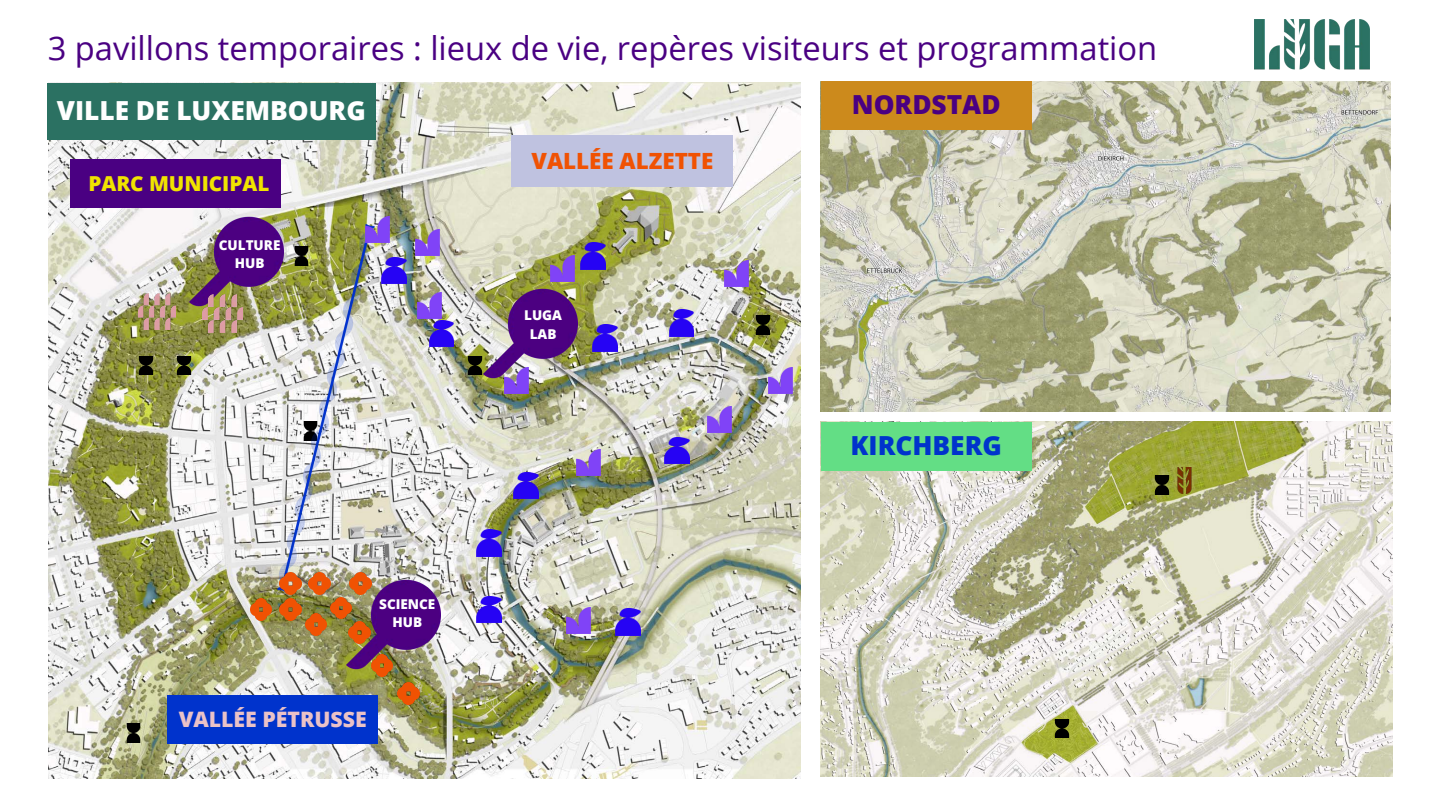
<style>
.page{position:relative;width:1440px;height:810px;background:#fff}
.page>*{position:absolute;margin:0;border:0;box-sizing:border-box;transform-origin:0 0}
.t1{font:32.7px "Open Sans";color:#4a0082}
.t2{font:800 26.3px "Open Sans";color:#fff}
.t3{font:800 26.3px "Open Sans";color:#03c}
.t4{font:800 26.3px "Open Sans";color:#4a0082}
.t5{font:800 22.4px "Open Sans";color:#f05203}
.t6{font:800 21.3px "Open Sans";color:#eac2c7}
.t7{font:800 20.6px "Open Sans";color:#f0e400}
.t8{font:800 13.5px/18.4px "Open Sans";color:#fff;text-align:center}
</style>
<div class="page">
<img style="left:49px;top:83px;width:751px;height:696px">
<img style="left:821px;top:81px;width:569px;height:330px">
<div style="left:821px;top:81px;width:211px;height:49px;background:#cc8a1c"></div>
<div style="left:48px;top:83px;width:328px;height:56px;background:#2b7162"></div>
<img style="left:821px;top:422px;width:571px;height:355px">
<div style="left:821px;top:422px;width:211px;height:49px;background:#63de85"></div>
<img style="left:509px;top:287px;width:69px;height:94px">
<img style="left:754px;top:315px;width:19px;height:19px">
<img style="left:137px;top:356px;width:6px;height:19px">
<img style="left:347px;top:592px;width:93px;height:79px">
<img style="left:143px;top:225px;width:366px;height:367px">
<img style="left:398px;top:682px;width:22px;height:22px">
<img style="left:371px;top:655px;width:22px;height:22px">
<img style="left:349px;top:621px;width:22px;height:22px">
<img style="left:350px;top:573px;width:21px;height:22px">
<img style="left:330px;top:597px;width:22px;height:22px">
<img style="left:305px;top:613px;width:22px;height:22px">
<img style="left:280px;top:598px;width:21px;height:22px">
<img style="left:250px;top:599px;width:22px;height:21px">
<img style="left:280px;top:573px;width:21px;height:22px">
<img style="left:309px;top:573px;width:22px;height:22px">
<img style="left:138px;top:293px;width:38px;height:37px">
<img style="left:190px;top:215px;width:94px;height:94px">
<img style="left:202px;top:294px;width:40px;height:40px">
<img style="left:1255px;top:20px;width:114px;height:50px">
<img style="left:381px;top:257px;width:25px;height:27px">
<img style="left:365px;top:217px;width:24px;height:26px">
<img style="left:415px;top:230px;width:24px;height:25px">
<img style="left:417px;top:293px;width:24px;height:26px">
<img style="left:505px;top:367px;width:24px;height:27px">
<img style="left:550px;top:256px;width:24px;height:26px">
<img style="left:724px;top:261px;width:24px;height:26px">
<img style="left:768px;top:367px;width:24px;height:27px">
<img style="left:707px;top:406px;width:24px;height:27px">
<img style="left:577px;top:449px;width:24px;height:26px">
<img style="left:566px;top:608px;width:24px;height:26px">
<img style="left:429px;top:321px;width:25px;height:26px">
<img style="left:580px;top:243px;width:25px;height:26px">
<img style="left:593px;top:325px;width:24px;height:26px">
<img style="left:669px;top:310px;width:25px;height:26px">
<img style="left:665px;top:437px;width:25px;height:26px">
<img style="left:514px;top:472px;width:25px;height:26px">
<img style="left:477px;top:530px;width:24px;height:26px">
<img style="left:477px;top:597px;width:24px;height:26px">
<img style="left:616px;top:609px;width:24px;height:26px">
<div style="left:167px;top:695px;width:211px;height:49px;background:#03c"></div>
<div style="left:70px;top:159px;width:211px;height:48px;background:#4a0082"></div>
<img style="left:1053px;top:719px;width:19px;height:19px">
<img style="left:1171px;top:467px;width:26px;height:27px">
<img style="left:1153px;top:475px;width:19px;height:19px">
<div style="left:512px;top:136px;width:221px;height:51px;background:#bfc2e0"></div>
<img style="left:124px;top:723px;width:19px;height:19px">
<p class="t1" style="left:48px;top:25px;width:1111px">3 pavillons temporaires : lieux de vie, repères visiteurs et programmation</p>
<p class="t2" style="left:57px;top:92px;width:310px">VILLE DE LUXEMBOURG</p>
<p class="t4" style="left:852px;top:86px;width:150px">NORDSTAD</p>
<p class="t7" style="left:88px;top:169px;width:183px">PARC MUNICIPAL</p>
<p class="t8" style="left:219px;top:235px;width:63px">CULTURE<br>HUB</p>
<p class="t5" style="left:532px;top:145px;width:183px">VALLÉE ALZETTE</p>
<p class="t8" style="left:524px;top:306px;width:39px">LUGA</p>
<p class="t8" style="left:530px;top:324px;width:28px">LAB</p>
<p class="t8" style="left:379px;top:594px;width:58px">SCIENCE<br>HUB</p>
<p class="t6" style="left:179px;top:704px;width:190px">VALLÉE PÉTRUSSE</p>
<p class="t3" style="left:851px;top:427px;width:153px">KIRCHBERG</p>
</div>
